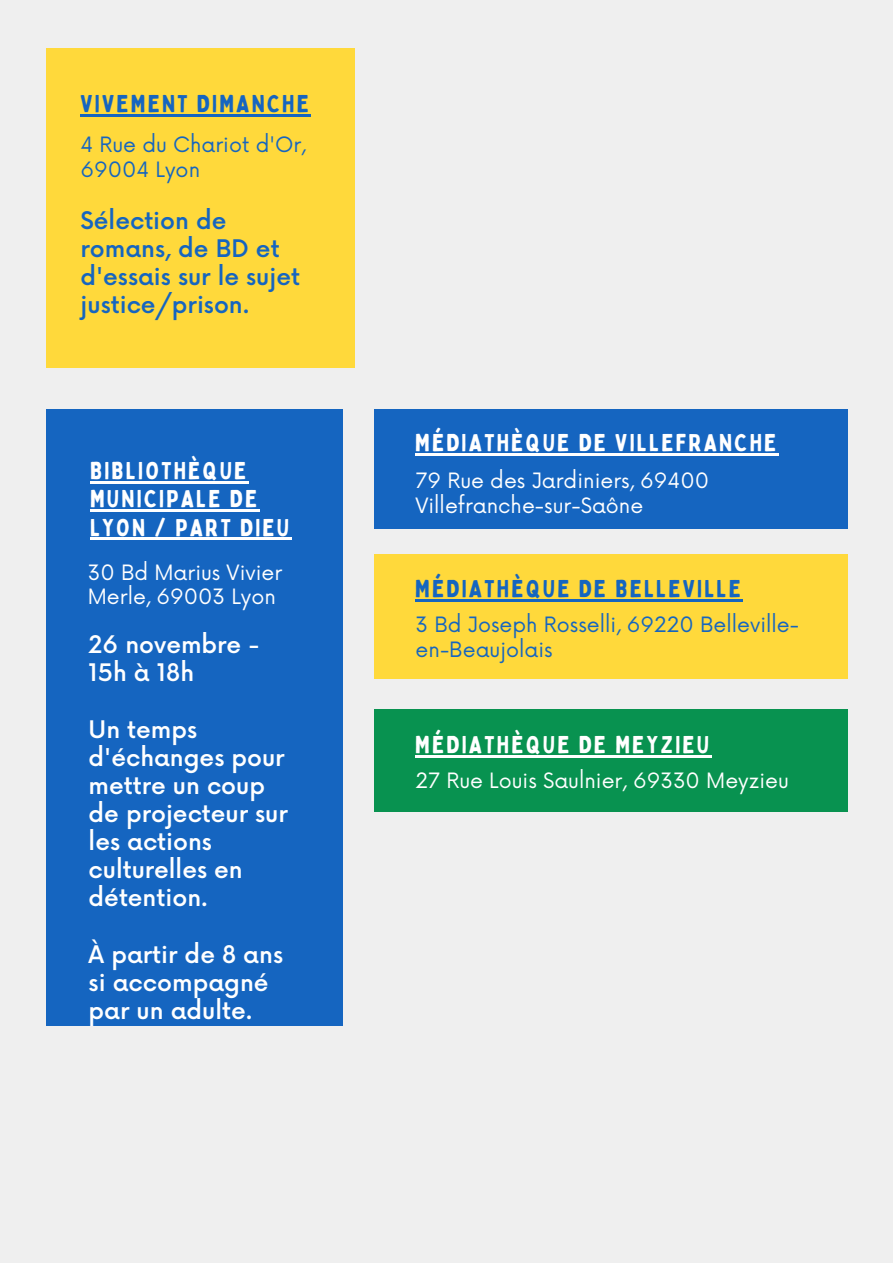
<style>
.page{position:relative;width:893px;height:1264px;background:#fff}
.page>*{position:absolute;margin:0;border:0;box-sizing:border-box;transform-origin:0 0}
.t1{font:24px/28px "Bobby Jones";letter-spacing:.095em;color:#fff}
.t2{font:24px "Bobby Jones";letter-spacing:.095em;color:#1565c0}
.t3{font:500 23.55px/28px "Now";color:#fff}
.t4{font:500 23.55px/28px "Now";color:#1565c0}
.t5{font:20.55px/24.8px "Now";color:#fff}
.t6{font:20.55px/24.8px "Now";color:#1565c0}
</style>
<div class="page">
<div style="left:0;top:0;width:892px;height:1262px;background:#efefef"></div>
<div style="left:374px;top:409px;width:473px;height:119px;background:#1565c0"></div>
<div style="left:374px;top:553px;width:473px;height:125px;background:#ffd93b"></div>
<hr style="left:415px;top:599px;width:328px;height:3px;background:#1565c0">
<hr style="left:415px;top:453px;width:363px;height:3px;background:#fff">
<div style="left:374px;top:709px;width:473px;height:102px;background:#089250"></div>
<hr style="left:415px;top:755px;width:296px;height:2px;background:#fff">
<div style="left:46px;top:409px;width:297px;height:616px;background:#1565c0"></div>
<hr style="left:90px;top:481px;width:158px;height:3px;background:#fff">
<hr style="left:90px;top:509px;width:169px;height:3px;background:#fff">
<hr style="left:90px;top:538px;width:201px;height:2px;background:#fff">
<div style="left:46px;top:48px;width:308px;height:319px;background:#ffd93b"></div>
<hr style="left:80px;top:114px;width:231px;height:2px;background:#1565c0">
<p class="t2" style="left:80px;top:88px;width:230px">VIVEMENT DIMANCHE</p>
<p class="t6" style="left:80px;top:133px;width:226px">4 Rue du Chariot d'Or,<br>69004 Lyon</p>
<p class="t4" style="left:80px;top:208px;width:221px">Sélection de romans, de BD et d'essais sur le sujet justice/prison.</p>
<p class="t1" style="left:90px;top:456px;width:201px">BIBLIOTHÈQUE<br>MUNICIPALE DE<br>LYON / PART DIEU</p>
<p class="t5" style="left:88px;top:561px;width:196px">30 Bd Marius Vivier<br>Merle, 69003 Lyon</p>
<p class="t3" style="left:89px;top:632px;width:172px">26 novembre -<br>15h à 18h</p>
<p class="t3" style="left:89px;top:716px;width:200px">Un temps d'échanges pour mettre un coup de projecteur sur les actions culturelles en détention.</p>
<p class="t3" style="left:89px;top:941px;width:196px">À partir de 8 ans si accompagné par un adulte.</p>
<p class="t1" style="left:415px;top:428px;width:362px">MÉDIATHÈQUE DE VILLEFRANCHE</p>
<p class="t5" style="left:415px;top:469px;width:295px">79 Rue des Jardiniers, 69400<br>Villefranche-sur-Saône</p>
<p class="t2" style="left:415px;top:574px;width:327px">MÉDIATHÈQUE DE BELLEVILLE</p>
<p class="t6" style="left:415px;top:613px;width:385px">3 Bd Joseph Rosselli, 69220 Belleville&shy;en-Beaujolais</p>
<p class="t1" style="left:415px;top:729px;width:295px">MÉDIATHÈQUE DE MEYZIEU</p>
<p class="t5" style="left:415px;top:769px;width:375px">27 Rue Louis Saulnier, 69330 Meyzieu</p>
</div>
